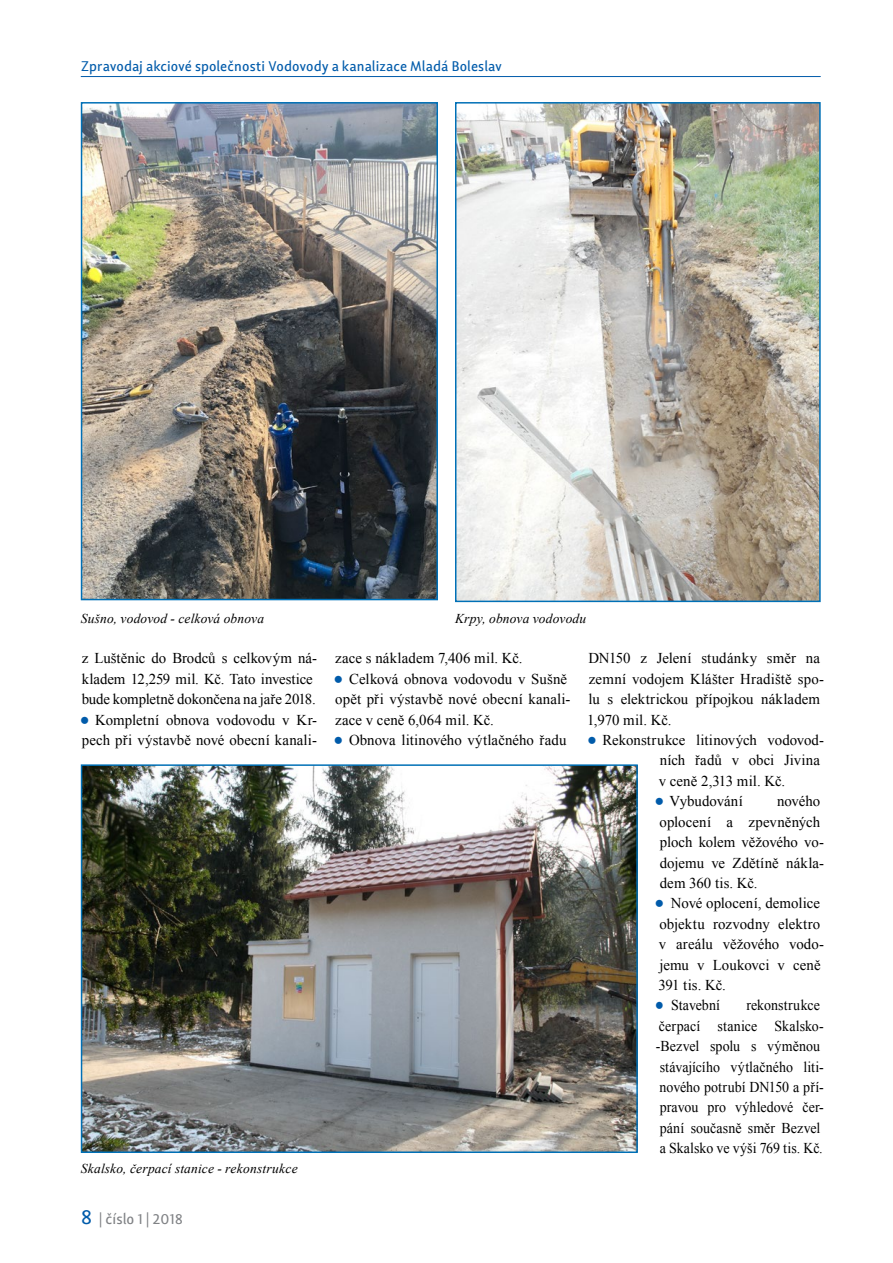
<style>
.page{position:relative;width:893px;height:1263px;background:#fff}
.page>*{position:absolute;margin:0;border:0;box-sizing:border-box;transform-origin:0 0}
.t1{font:15px/20.4px "Times New Roman";color:#000}
.t2{font:15px/20.4px "Times New Roman";color:#000;scale:.93 1}
.t3{font:500 15px "Lisboa Sans";color:#808285}
.t4{font:500 14.25px "Lisboa Sans";letter-spacing:.005em;color:#005baa}
.t5{font:italic 13.5px "Times New Roman";letter-spacing:.01em;color:#000}
.s1{font-style:italic;font-size:16.5px;color:#005baa}
.s2{font-size:21px;color:#005baa}
</style>
<div class="page">
<hr style="left:81px;top:76px;width:740px;height:1px;background:#005baa">
<img style="left:84px;top:105px;width:351px;height:492px">
<div style="left:81px;top:102px;width:357px;height:498px;border:2px solid #0070b6"></div>
<img style="left:458px;top:105px;width:360px;height:494px">
<div style="left:455px;top:102px;width:366px;height:500px;border:2px solid #0070b6"></div>
<img style="left:84px;top:767px;width:551px;height:383px">
<div style="left:81px;top:764px;width:557px;height:389px;border:2px solid #0070b6"></div>
<p class="t4" style="left:81px;top:58px;width:422px">Zpravodaj akciové společnosti Vodovody a kanalizace Mladá Boleslav</p>
<p class="t5" style="left:81px;top:609px;width:185px">Sušno, vodovod - celková obnova</p>
<p class="t5" style="left:455px;top:609px;width:133px">Krpy, obnova vodovodu</p>
<p class="t1" style="left:82px;top:648px;width:237px">z Luštěnic do Brodců s celkovým ná&shy;kladem 12,259 mil. Kč. Tato investice bude kompletně dokončena na jaře 2018.</p>
<p class="t1" style="left:80px;top:709px;width:239px"><span class="s1">●</span> Kompletní obnova vodovodu v Kr&shy;pech při výstavbě nové obecní kanali-</p>
<p class="t1" style="left:335px;top:648px;width:189px">zace s nákladem 7,406 mil. Kč.</p>
<p class="t1" style="left:333px;top:668px;width:239px"><span class="s1">●</span> Celková obnova vodovodu v Sušně opět při výstavbě nové obecní kanali&shy;zace v ceně 6,064 mil. Kč.</p>
<p class="t1" style="left:333px;top:729px;width:234px"><span class="s1">●</span> Obnova litinového výtlačného řadu</p>
<p class="t5" style="left:81px;top:1159px;width:218px">Skalsko, čerpací stanice - rekonstrukce</p>
<p class="t3" style="left:81px;top:1210px;width:104px"><span class="s2">8</span> | číslo 1 | 2018</p>
<p class="t1" style="left:587px;top:648px;width:238px">DN150 z Jelení studánky směr na zemní vodojem Klášter Hradiště spo&shy;lu s elektrickou přípojkou nákladem<br>1,970 mil. Kč.</p>
<p class="t1" style="left:659px;top:729px;width:167px;text-indent:-72px"><span class="s1">●</span> Rekonstrukce litinových vodovod&shy;ních řadů v obci Jivina v ceně 2,313 mil. Kč.</p>
<p class="t1" style="left:655px;top:791px;width:90px"><span class="s1">●</span> Vybudování</p>
<p class="t1" style="left:660px;top:791px;width:166px;text-indent:117px">nového oplocení a zpevněných ploch kolem věžového vo&shy;dojemu ve Zdětíně nákla&shy;dem 360 tis. Kč.</p>
<p class="t1" style="left:655px;top:893px;width:171px"><span class="s1">●</span> Nové oplocení, demolice objektu rozvodny elektro v areálu věžového vodo&shy;jemu v Loukovci v ceně<br>391 tis. Kč.</p>
<p class="t2" style="left:655px;top:995px;width:72px"><span class="s1">●</span> Stavební</p>
<p class="t2" style="left:656px;top:995px;width:182px;text-indent:90px">rekonstrukce čerpací stanice Skalsko--Bezvel spolu s výměnou stávajícího výtlačného liti&shy;nového potrubí DN150 a pří&shy;pravou pro výhledové čer&shy;pání současně směr Bezvel a Skalsko ve výši 769 tis. Kč.</p>
</div>
